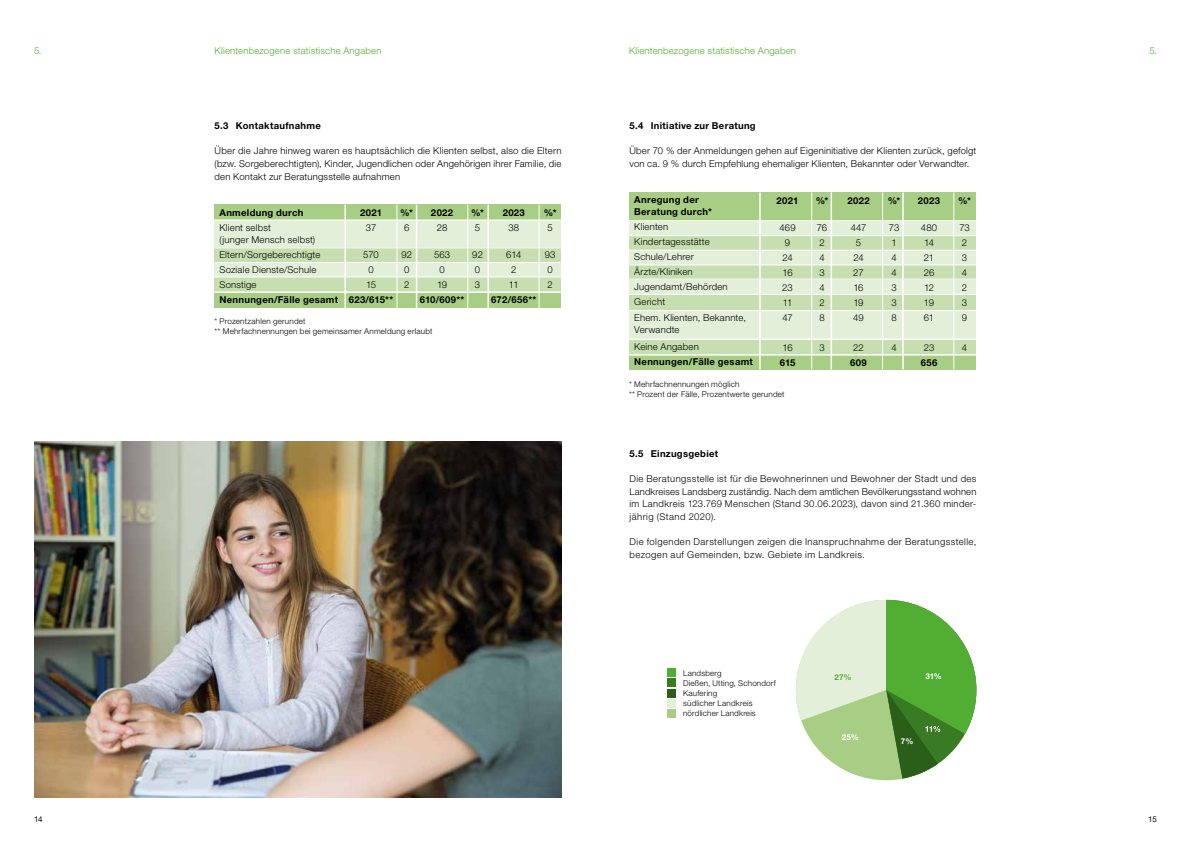
<style>
.page{position:relative;width:1191px;height:842px;background:#fff}
.page>*{position:absolute;margin:0;border:0;box-sizing:border-box;transform-origin:0 0}
.t1{font:300 9.5px/15px "Helvetica Neue LT Std";letter-spacing:.025em;color:#000}
.t2{font:700 9.5px/12px "Helvetica Neue LT Std";letter-spacing:.03em;color:#000}
.t3{font:300 9.5px/12.6px "Helvetica Neue LT Std";letter-spacing:.045em;color:#000}
.t4{font:300 9.5px "Helvetica Neue LT Std";letter-spacing:.02em;color:#52ae32}
.t5{font:300 9.5px/15px "Helvetica Neue LT Std";letter-spacing:-.035em;color:#000}
.t6{font:300 9.5px/15px "Helvetica Neue LT Std";letter-spacing:-.02em;color:#000}
.t7{font:300 8px/10px "Helvetica Neue LT Std";letter-spacing:.03em;color:#000}
.t8{font:700 8px "Helvetica Neue LT Std";color:#fff}
.t9{font:8px "Helvetica Neue LT Std";color:#000}
.t10{font:700 8px "Helvetica Neue LT Std";color:#52ae32}
</style>
<div class="page">
<div style="left:214px;top:263px;width:347px;height:27px;background:#e4efda"></div>
<div style="left:214px;top:277px;width:347px;height:28px;background:#c7dfb0"></div>
<div style="left:214px;top:205px;width:347px;height:15px;background:#a7ce84"></div>
<div style="left:214px;top:292px;width:347px;height:15px;background:#a7ce84"></div>
<div style="left:214px;top:220px;width:347px;height:28px;background:#e4efda"></div>
<div style="left:214px;top:248px;width:347px;height:14px;background:#c7dfb0"></div>
<hr style="left:214px;top:220px;width:347px;height:1px;background:#fff">
<hr style="left:214px;top:291px;width:347px;height:2px;background:#fff">
<hr style="left:214px;top:248px;width:347px;height:1px;background:#fff">
<hr style="left:214px;top:277px;width:347px;height:1px;background:#fff">
<hr style="left:467px;top:205px;width:1px;height:129px;background:#fff">
<hr style="left:539px;top:205px;width:1px;height:129px;background:#fff">
<hr style="left:397px;top:205px;width:1px;height:129px;background:#fff">
<hr style="left:344px;top:205px;width:2px;height:129px;background:#fff">
<hr style="left:416px;top:205px;width:1px;height:129px;background:#fff">
<hr style="left:487px;top:205px;width:2px;height:129px;background:#fff">
<div style="left:629px;top:310px;width:347px;height:29px;background:#e4efda"></div>
<div style="left:629px;top:279px;width:347px;height:16px;background:#e4efda"></div>
<div style="left:629px;top:249px;width:347px;height:16px;background:#e4efda"></div>
<div style="left:629px;top:340px;width:347px;height:15px;background:#c7dfb0"></div>
<div style="left:629px;top:193px;width:347px;height:28px;background:#a7ce84"></div>
<div style="left:629px;top:355px;width:347px;height:15px;background:#a7ce84"></div>
<div style="left:629px;top:221px;width:347px;height:14px;background:#e4efda"></div>
<div style="left:629px;top:295px;width:347px;height:15px;background:#c7dfb0"></div>
<div style="left:629px;top:265px;width:347px;height:14px;background:#c7dfb0"></div>
<div style="left:629px;top:236px;width:347px;height:14px;background:#c7dfb0"></div>
<hr style="left:629px;top:220px;width:347px;height:1px;background:#fff">
<hr style="left:629px;top:354px;width:347px;height:2px;background:#fff">
<hr style="left:629px;top:250px;width:347px;height:1px;background:#fff">
<hr style="left:629px;top:265px;width:347px;height:1px;background:#fff">
<hr style="left:629px;top:279px;width:347px;height:1px;background:#fff">
<hr style="left:629px;top:294px;width:347px;height:1px;background:#fff">
<hr style="left:629px;top:310px;width:347px;height:1px;background:#fff">
<hr style="left:882px;top:192px;width:1px;height:178px;background:#fff">
<hr style="left:953px;top:192px;width:1px;height:178px;background:#fff">
<hr style="left:811px;top:192px;width:1px;height:178px;background:#fff">
<hr style="left:759px;top:192px;width:1px;height:178px;background:#fff">
<hr style="left:830px;top:192px;width:2px;height:178px;background:#fff">
<hr style="left:902px;top:192px;width:1px;height:178px;background:#fff">
<img style="left:34px;top:442px;width:527px;height:355px">
<div style="left:667px;top:668px;width:9px;height:9px;background:#52ae32"></div>
<div style="left:667px;top:689px;width:9px;height:8px;background:#295f19"></div>
<div style="left:667px;top:699px;width:9px;height:8px;background:#e4efda"></div>
<div style="left:667px;top:709px;width:9px;height:9px;background:#a7ce84"></div>
<div style="left:667px;top:678px;width:9px;height:9px;background:#397b23"></div>
<svg style="left:796px;top:600px;width:180px;height:179px"></svg>
<p class="t4" style="left:34px;top:44px;width:9px">5.</p>
<p class="t4" style="left:215px;top:44px;width:168px">Klientenbezogene statistische Angaben</p>
<p class="t4" style="left:629px;top:44px;width:168px">Klientenbezogene statistische Angaben</p>
<p class="t4" style="left:1149px;top:44px;width:9px">5.</p>
<p class="t2" style="left:214px;top:120px;width:108px">5.3 Kontaktaufnahme</p>
<p class="t1" style="left:214px;top:144px;width:348px;line-height:12.6px;text-align:justify">Über die Jahre hinweg waren es hauptsächlich die Klienten selbst, also die Eltern (bzw. Sorgeberechtigten), Kinder, Jugendlichen oder Angehörigen ihrer Familie, die den Kontakt zur Beratungsstelle aufnahmen</p>
<p class="t2" style="left:219px;top:206px;width:86px">Anmeldung durch</p>
<p class="t1" style="left:219px;top:221px;width:97px;line-height:12px">Klient selbst<br>(junger Mensch selbst)</p>
<p class="t1" style="left:219px;top:247px;width:102px">Eltern/Sorgeberechtigte<br>Soziale Dienste/Schule<br>Sonstige</p>
<p class="t2" style="left:219px;top:293px;width:120px">Nennungen/Fälle gesamt</p>
<p class="t2" style="left:400px;top:207px;width:14px">%*</p>
<p class="t1" style="left:404px;top:220px;width:7px">6</p>
<p class="t1" style="left:401px;top:247px;width:12px">92<br>0<br>2</p>
<p class="t2" style="left:471px;top:207px;width:14px">%*</p>
<p class="t1" style="left:475px;top:220px;width:7px">5</p>
<p class="t1" style="left:472px;top:247px;width:12px">92<br>0<br>3</p>
<p class="t2" style="left:544px;top:207px;width:14px">%*</p>
<p class="t1" style="left:547px;top:220px;width:7px">5</p>
<p class="t1" style="left:545px;top:247px;width:12px">93<br>0<br>2</p>
<p class="t2" style="left:360px;top:207px;width:23px">2021</p>
<p class="t1" style="left:366px;top:220px;width:12px">37</p>
<p class="t1" style="left:363px;top:247px;width:17px">570<br>0<br>15</p>
<p class="t2" style="left:349px;top:294px;width:46px">623/615**</p>
<p class="t2" style="left:431px;top:207px;width:24px">2022</p>
<p class="t1" style="left:437px;top:220px;width:12px">28</p>
<p class="t1" style="left:434px;top:247px;width:18px;text-align:center">563<br>0<br>19</p>
<p class="t2" style="left:420px;top:294px;width:46px">610/609**</p>
<p class="t2" style="left:502px;top:207px;width:24px">2023</p>
<p class="t1" style="left:508px;top:220px;width:12px">38</p>
<p class="t1" style="left:506px;top:247px;width:17px">614<br>2<br>11</p>
<p class="t2" style="left:491px;top:294px;width:47px">672/656**</p>
<p class="t7" style="left:214px;top:316px;width:219px">* Prozentzahlen gerundet<br>** Mehrfachnennungen bei gemeinsamer Anmeldung erlaubt</p>
<p class="t2" style="left:629px;top:120px;width:128px">5.4 Initiative zur Beratung</p>
<p class="t1" style="left:629px;top:144px;width:348px;line-height:12.6px">Über 70 % der Anmeldungen gehen auf Eigeninitiative der Klienten zurück, gefolgt von ca. 9 % durch Empfehlung ehemaliger Klienten, Bekannter oder Verwandter.</p>
<p class="t2" style="left:634px;top:194px;width:79px">Anregung der<br>Beratung durch*</p>
<p class="t1" style="left:634px;top:219px;width:95px">Klienten<br>Kindertagesstätte<br>Schule/Lehrer<br>Ärzte/Kliniken<br>Jugendamt/Behörden<br>Gericht</p>
<p class="t1" style="left:634px;top:312px;width:113px;line-height:12px">Ehem. Klienten, Bekannte,<br>Verwandte</p>
<p class="t1" style="left:634px;top:339px;width:66px">Keine Angaben</p>
<p class="t2" style="left:634px;top:356px;width:120px">Nennungen/Fälle gesamt</p>
<p class="t2" style="left:776px;top:194px;width:23px">2021</p>
<p class="t5" style="left:779px;top:220px;width:18px">469<br>9<br>24<br>16<br>23<br>11<br>47</p>
<p class="t1" style="left:782px;top:340px;width:12px">16</p>
<p class="t2" style="left:779px;top:356px;width:17px">615</p>
<p class="t7" style="left:629px;top:379px;width:157px">* Mehrfachnennungen möglich<br>** Prozent der Fälle, Prozentwerte gerundet</p>
<p class="t2" style="left:815px;top:194px;width:14px">%*</p>
<p class="t1" style="left:817px;top:220px;width:12px">76<br>2<br>4<br>3<br>4<br>2<br>8</p>
<p class="t1" style="left:819px;top:340px;width:7px">3</p>
<p class="t2" style="left:847px;top:194px;width:24px">2022</p>
<p class="t5" style="left:850px;top:220px;width:17px">447<br>5<br>24<br>27<br>16<br>19<br>49</p>
<p class="t1" style="left:853px;top:340px;width:12px">22</p>
<p class="t2" style="left:850px;top:356px;width:18px">609</p>
<p class="t2" style="left:887px;top:194px;width:14px">%*</p>
<p class="t1" style="left:889px;top:220px;width:12px">73<br>1<br>4<br>4<br>3<br>3<br>8</p>
<p class="t1" style="left:891px;top:340px;width:7px">4</p>
<p class="t2" style="left:918px;top:194px;width:24px">2023</p>
<p class="t6" style="left:921px;top:220px;width:18px">480<br>14<br>21<br>26<br>12<br>19<br>61</p>
<p class="t1" style="left:923px;top:340px;width:12px">23</p>
<p class="t2" style="left:920px;top:356px;width:18px">656</p>
<p class="t2" style="left:958px;top:194px;width:14px">%*</p>
<p class="t1" style="left:959px;top:220px;width:12px">73<br>2<br>3<br>4<br>2<br>3<br>9</p>
<p class="t1" style="left:962px;top:340px;width:7px">4</p>
<p class="t2" style="left:629px;top:447px;width:90px">5.5 Einzugsgebiet</p>
<p class="t1" style="left:629px;top:472px;width:348px;line-height:12.6px;text-align:justify">Die Beratungsstelle ist für die Bewohnerinnen und Bewohner der Stadt und des Landkreises Landsberg zuständig. Nach dem amtlichen Bevölkerungsstand wohnen im Landkreis 123.769 Menschen (Stand 30.06.2023), davon sind 21.360 minder&shy;jährig (Stand 2020).</p>
<p class="t3" style="left:629px;top:535px;width:348px">Die folgenden Darstellungen zeigen die Inanspruchnahme der Beratungsstelle, bezogen auf Gemeinden, bzw. Gebiete im Landkreis.</p>
<p class="t7" style="left:683px;top:667px;width:94px">Landsberg<br>Dießen, Utting, Schondorf<br>Kaufering<br>südlicher Landkreis nördlicher Landkreis</p>
<p class="t10" style="left:834px;top:672px;width:19px">27%</p>
<p class="t8" style="left:841px;top:732px;width:19px">25%</p>
<p class="t8" style="left:925px;top:671px;width:18px">31%</p>
<p class="t8" style="left:901px;top:736px;width:14px">7%</p>
<p class="t9" style="left:34px;top:815px;width:10px">14</p>
<p class="t9" style="left:1148px;top:815px;width:10px">15</p>
</div>
